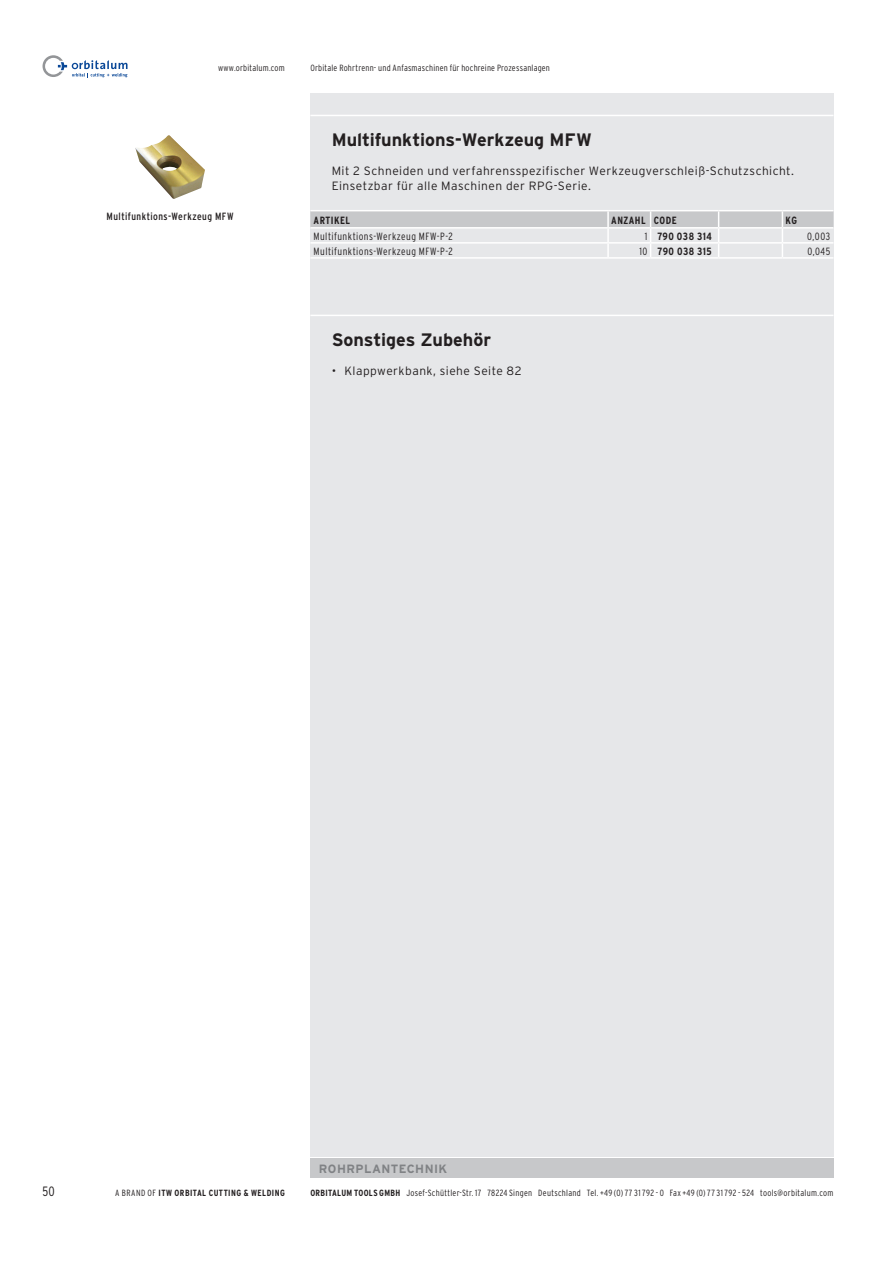
<style>
.page{position:relative;width:893px;height:1263px;background:#fff}
.page>*{position:absolute;margin:0;border:0;box-sizing:border-box;transform-origin:0 0}
.t1{font:700 18px "Interstate";letter-spacing:-.005em;color:#231f20}
.t2{font:300 condensed 13.5px "Interstate";color:#231f20}
.t3{font:300 12px/14.4px "Interstate";letter-spacing:.04em;color:#231f20}
.t4{font:700 12px "Interstate";letter-spacing:.035em;color:#808285}
.t5{font:300 condensed 10.5px "Interstate";letter-spacing:.045em;color:#231f20}
.t6{font:700 condensed 10.5px "Interstate";letter-spacing:.04em;color:#231f20}
.t7{font:condensed 10.5px "Interstate";letter-spacing:.045em;color:#231f20}
.t8{font:300 condensed 9px "Interstate";letter-spacing:.025em;color:#231f20}
.t9{font:700 condensed 9px "Interstate";letter-spacing:.05em;color:#231f20}
.s1{font-weight:300}
.s2{font-weight:700}
</style>
<div class="page">
<svg style="left:43px;top:55px;width:85px;height:22px"></svg>
<div style="left:310px;top:94px;width:523px;height:1063px;background:#e6e7e9"></div>
<div style="left:310px;top:1159px;width:523px;height:19px;background:#c7c8ca"></div>
<hr style="left:310px;top:115px;width:523px;height:1px;background:#fff">
<hr style="left:310px;top:315px;width:523px;height:1px;background:#fff">
<hr style="left:310px;top:210px;width:298px;height:1px;background:#fff">
<hr style="left:608px;top:210px;width:43px;height:1px;background:#fff">
<hr style="left:651px;top:210px;width:68px;height:1px;background:#fff">
<hr style="left:719px;top:210px;width:63px;height:1px;background:#fff">
<hr style="left:782px;top:210px;width:51px;height:1px;background:#fff">
<svg style="left:310px;top:212px;width:523px;height:45px"></svg>
<hr style="left:310px;top:257px;width:298px;height:2px;background:#fff">
<hr style="left:608px;top:257px;width:43px;height:2px;background:#fff">
<hr style="left:651px;top:257px;width:68px;height:2px;background:#fff">
<hr style="left:719px;top:257px;width:63px;height:2px;background:#fff">
<hr style="left:782px;top:257px;width:51px;height:2px;background:#fff">
<img style="left:135px;top:135px;width:70px;height:64px">
<p class="t8" style="left:218px;top:63px;width:68px">www.orbitalum.com</p>
<p class="t8" style="left:310px;top:63px;width:241px">Orbitale Rohrtrenn- und Anfasmaschinen für hochreine Prozessanlagen</p>
<p class="t7" style="left:107px;top:211px;width:129px">Multifunktions-Werkzeug MFW</p>
<h1 class="t1" style="left:332px;top:130px;width:262px">Multifunktions-Werkzeug MFW</h1>
<h3 class="t3" style="left:332px;top:164px;width:464px">Mit 2 Schneiden und verfahrensspezifischer Werkzeugverschleiß-Schutzschicht.<br>Einsetzbar für alle Maschinen der RPG-Serie.</h3>
<p class="t6" style="left:314px;top:214px;width:38px">ARTIKEL</p>
<p class="t6" style="left:611px;top:214px;width:67px">ANZAHL CODE</p>
<p class="t6" style="left:786px;top:214px;width:13px">KG</p>
<p class="t5" style="left:314px;top:230px;width:141px">Multifunktions-Werkzeug MFW-P-2</p>
<p class="t6" style="left:645px;top:230px;width:69px"><span class="s1">1</span> 790 038 314</p>
<p class="t5" style="left:807px;top:230px;width:24px">0,003</p>
<p class="t5" style="left:314px;top:245px;width:141px">Multifunktions-Werkzeug MFW-P-2</p>
<p class="t6" style="left:639px;top:245px;width:74px"><span class="s1">10</span> 790 038 315</p>
<p class="t5" style="left:807px;top:245px;width:24px">0,045</p>
<h1 class="t1" style="left:332px;top:330px;width:161px">Sonstiges Zubehör</h1>
<h3 class="t3" style="left:332px;top:363px;width:191px">• Klappwerkbank, siehe Seite 82</h3>
<h3 class="t4" style="left:319px;top:1162px;width:130px">ROHRPLANTECHNIK</h3>
<h2 class="t2" style="left:43px;top:1184px;width:14px">50</h2>
<p class="t9" style="left:115px;top:1188px;width:171px"><span class="s1">A BRAND OF</span> ITW ORBITAL CUTTING &amp; WELDING</p>
<p class="t8" style="left:310px;top:1188px;width:525px"><span class="s2">ORBITALUM TOOLS GMBH</span> Josef-Schüttler-Str. 17 78224 Singen Deutschland Tel. +49 (0) 77 31 792 - 0 Fax +49 (0) 77 31 792 - 524 tools@orbitalum.com</p>
</div>
